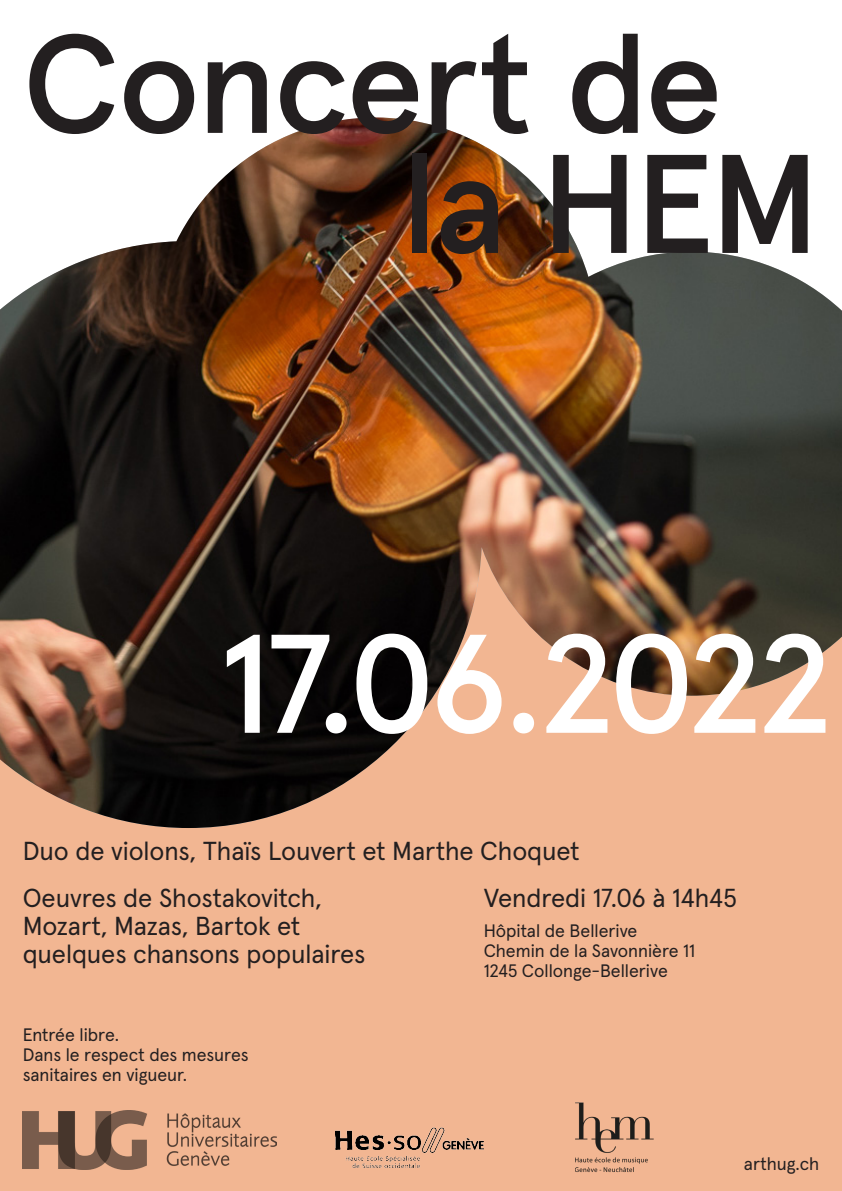
<style>
.page{position:relative;width:842px;height:1191px;background:#fff}
.page>*{position:absolute;margin:0;border:0;box-sizing:border-box;transform-origin:0 0}
.t1{font:500 140px "Apercu Pro";letter-spacing:-.02em;color:#231f20}
.t2{font:500 140px "Apercu Pro";letter-spacing:-.025em;color:#fff}
.t3{font:26px/28px "Apercu Pro";letter-spacing:-.005em;color:#231f20}
.t4{font:18px/20px "Apercu Pro";color:#231f20}
</style>
<div class="page">
<div style="left:0;top:541px;width:842px;height:650px;background:#f2b692"></div>
<img style="left:575px;top:1102px;width:78px;height:71px">
<img style="left:0;top:117px;width:842px;height:711px">
<img style="left:23px;top:1110px;width:253px;height:59px">
<img style="left:335px;top:1127px;width:148px;height:40px">
<p class="t1" style="left:23px;top:-25px;width:702px">Concert de</p>
<p class="t1" style="left:402px;top:95px;width:419px">la HEM</p>
<p class="t2" style="left:220px;top:575px;width:613px">17.06.2022</p>
<p class="t3" style="left:23px;top:834px;width:558px">Duo de violons, Thaïs Louvert et Marthe Choquet</p>
<p class="t3" style="left:23px;top:881px;width:344px">Oeuvres de Shostakovitch,<br>Mozart, Mazas, Bartok et quelques chansons populaires</p>
<p class="t4" style="left:23px;top:1023px;width:98px">Entrée libre.</p>
<p class="t4" style="left:23px;top:1043px;width:227px">Dans le respect des mesures</p>
<p class="t4" style="left:23px;top:1063px;width:166px">sanitaires en vigueur.</p>
<p class="t3" style="left:484px;top:881px;width:255px">Vendredi 17.06 à 14h45</p>
<p class="t4" style="left:484px;top:919px;width:213px">Hôpital de Bellerive<br>Chemin de la Savonnière 11</p>
<p class="t4" style="left:484px;top:959px;width:186px">1245 Collonge-Bellerive</p>
<p class="t4" style="left:744px;top:1152px;width:77px">arthug.ch</p>
</div>
